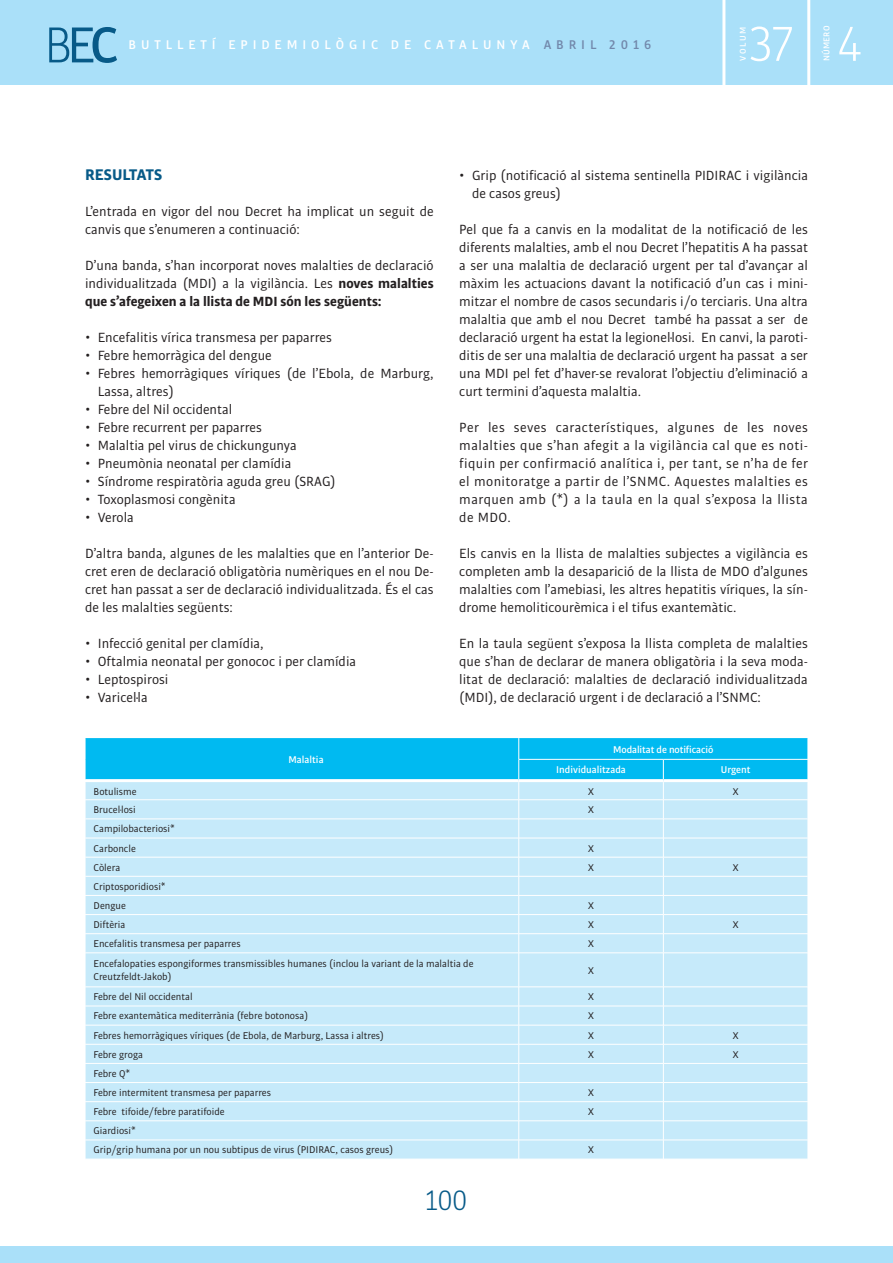
<style>
.page{position:relative;width:893px;height:1263px;background:#fff}
.page>*{position:absolute;margin:0;border:0;box-sizing:border-box;transform-origin:0 0}
.t1{font:300 54px "Bulo";color:#075a88}
.t2{font:300 52.5px "Bulo";color:#fff}
.t3{font:300 30px "Bulo";color:#075a88}
.t4{font:700 16.5px "Bulo";color:#075a88}
.t5{font:14.25px/18px "Bulo";color:#231f20;text-align:justify}
.t6{font:500 13.5px "Bulo";letter-spacing:.365em;color:#fff}
.t7{font:10.5px/19.2px "Bulo";color:#231f20}
.t8{font:500 10.5px/20.7px "Bulo";color:#fff}
.t9{font:500 9px "Bulo";letter-spacing:.025em;color:#fff}
.s1{font-weight:400}
.s2{font-weight:500}
.s3{color:#7288ab}
.s4{font-weight:700}
</style>
<div class="page">
<div style="left:0;top:0;width:893px;height:85px;background:#aae0f9"></div>
<hr style="left:722px;top:0;width:3px;height:85px;background:#fff">
<hr style="left:807px;top:0;width:3px;height:85px;background:#fff">
<div style="left:0;top:1246px;width:893px;height:17px;background:#aae0f9"></div>
<div style="left:86px;top:953px;width:722px;height:206px;background:#c6eafa"></div>
<hr style="left:518px;top:953px;width:1px;height:34px;background:#fff">
<hr style="left:663px;top:953px;width:1px;height:34px;background:#fff">
<svg style="left:518px;top:987px;width:1px;height:172px"></svg>
<svg style="left:85px;top:738px;width:723px;height:214px;background:#a3e2f8"></svg>
<hr style="left:85px;top:986px;width:434px;height:1px;background:#fff">
<hr style="left:519px;top:986px;width:144px;height:1px;background:#fff">
<hr style="left:663px;top:986px;width:145px;height:1px;background:#fff">
<hr style="left:85px;top:1006px;width:434px;height:1px;background:#fff">
<hr style="left:519px;top:1006px;width:144px;height:1px;background:#fff">
<hr style="left:663px;top:1006px;width:145px;height:1px;background:#fff">
<hr style="left:85px;top:1025px;width:434px;height:1px;background:#fff">
<hr style="left:519px;top:1025px;width:144px;height:1px;background:#fff">
<hr style="left:663px;top:1025px;width:145px;height:1px;background:#fff">
<hr style="left:85px;top:1044px;width:434px;height:1px;background:#fff">
<hr style="left:519px;top:1044px;width:144px;height:1px;background:#fff">
<hr style="left:663px;top:1044px;width:145px;height:1px;background:#fff">
<hr style="left:85px;top:1063px;width:434px;height:1px;background:#fff">
<hr style="left:519px;top:1063px;width:144px;height:1px;background:#fff">
<hr style="left:663px;top:1063px;width:145px;height:1px;background:#fff">
<hr style="left:85px;top:1082px;width:434px;height:1px;background:#fff">
<hr style="left:519px;top:1082px;width:144px;height:1px;background:#fff">
<hr style="left:663px;top:1082px;width:145px;height:1px;background:#fff">
<hr style="left:85px;top:1101px;width:434px;height:1px;background:#fff">
<hr style="left:519px;top:1101px;width:144px;height:1px;background:#fff">
<hr style="left:663px;top:1101px;width:145px;height:1px;background:#fff">
<hr style="left:85px;top:1140px;width:434px;height:1px;background:#fff">
<svg style="left:85px;top:987px;width:1px;height:172px"></svg>
<hr style="left:519px;top:1140px;width:144px;height:1px;background:#fff">
<hr style="left:663px;top:1140px;width:145px;height:1px;background:#fff">
<svg style="left:663px;top:987px;width:1px;height:172px"></svg>
<hr style="left:519px;top:759px;width:144px;height:1px;background:#fff">
<hr style="left:663px;top:759px;width:145px;height:1px;background:#fff">
<hr style="left:85px;top:1120px;width:434px;height:1px;background:#fff">
<hr style="left:519px;top:1120px;width:144px;height:1px;background:#fff">
<hr style="left:663px;top:1120px;width:145px;height:1px;background:#fff">
<h1 class="t1" style="left:44px;top:12px;width:76px">B<span class="s1">E</span><span class="s2">C</span></h1>
<p class="t9" style="left:737px;top:61px;width:36px;rotate:-90deg">VOLUM</p>
<h2 class="t2" style="left:749px;top:12px;width:46px">37</h2>
<p class="t9" style="left:821px;top:61px;width:37px;rotate:-90deg">NÚMERO</p>
<h2 class="t2" style="left:836px;top:12px;width:28px">4</h2>
<p class="t6" style="left:129px;top:36px;width:524px">BUTLLETÍ EPIDEMIOLÒGIC DE CATALUNYA <span class="s3">ABRIL 2016</span></p>
<p class="t4" style="left:85px;top:164px;width:79px">RESULTATS</p>
<p class="t5" style="left:85px;top:202px;width:350px">L’entrada en vigor del nou Decret ha implicat un seguit de canvis que s’enumeren a continuació:</p>
<p class="t5" style="left:85px;top:256px;width:350px">D’una banda, s’han incorporat noves malalties de declaració individualitzada (MDI) a la vigilància. Les <span class="s4">noves malalties que s’afegeixen a la llista de MDI són les següents:</span></p>
<p class="t5" style="left:85px;top:328px;width:248px">• Encefalitis vírica transmesa per paparres</p>
<p class="t5" style="left:85px;top:346px;width:188px">• Febre hemorràgica del dengue</p>
<p class="t5" style="left:98px;top:364px;width:337px;text-indent:-13px">• Febres hemorràgiques víriques (de l’Ebola, de Marburg,<br>Lassa, altres)</p>
<p class="t5" style="left:85px;top:400px;width:149px">• Febre del Nil occidental</p>
<p class="t5" style="left:85px;top:418px;width:178px">• Febre recurrent per paparres</p>
<p class="t5" style="left:85px;top:436px;width:213px">• Malaltia pel virus de chickungunya</p>
<p class="t5" style="left:85px;top:454px;width:208px">• Pneumònia neonatal per clamídia</p>
<p class="t5" style="left:85px;top:472px;width:252px">• Síndrome respiratòria aguda greu (SRAG)</p>
<p class="t5" style="left:85px;top:490px;width:152px">• Toxoplasmosi congènita</p>
<p class="t5" style="left:85px;top:508px;width:50px">• Verola</p>
<p class="t5" style="left:85px;top:544px;width:350px">D’altra banda, algunes de les malalties que en l’anterior De&shy;cret eren de declaració obligatòria numèriques en el nou De&shy;cret han passat a ser de declaració individualitzada. És el cas de les malalties següents:</p>
<p class="t5" style="left:85px;top:634px;width:180px">• Infecció genital per clamídia,</p>
<p class="t5" style="left:85px;top:652px;width:273px">• Oftalmia neonatal per gonococ i per clamídia</p>
<p class="t5" style="left:85px;top:670px;width:85px">• Leptospirosi</p>
<p class="t5" style="left:85px;top:688px;width:64px">• Varicel·la</p>
<p class="t5" style="left:472px;top:166px;width:337px;text-indent:-13px">• Grip (notificació al sistema sentinella PIDIRAC i vigilància de casos greus)</p>
<p class="t5" style="left:459px;top:220px;width:350px">Pel que fa a canvis en la modalitat de la notificació de les diferents malalties, amb el nou Decret l’hepatitis A ha passat a ser una malaltia de declaració urgent per tal d’avançar al màxim les actuacions davant la notificació d’un cas i mini&shy;mitzar el nombre de casos secundaris i/o terciaris. Una altra malaltia que amb el nou Decret també ha passat a ser de declaració urgent ha estat la legionel·losi. En canvi, la paroti&shy;ditis de ser una malaltia de declaració urgent ha passat a ser una MDI pel fet d’haver-se revalorat l’objectiu d’eliminació a curt termini d’aquesta malaltia.</p>
<p class="t5" style="left:459px;top:418px;width:350px">Per les seves característiques, algunes de les noves malalties que s’han afegit a la vigilància cal que es noti&shy;fiquin per confirmació analítica i, per tant, se n’ha de fer el monitoratge a partir de l’SNMC. Aquestes malalties es marquen amb (*) a la taula en la qual s’exposa la llista de MDO.</p>
<p class="t5" style="left:459px;top:544px;width:350px">Els canvis en la llista de malalties subjectes a vigilància es completen amb la desaparició de la llista de MDO d’algunes malalties com l’amebiasi, les altres hepatitis víriques, la sín&shy;drome hemoliticourèmica i el tifus exantemàtic.</p>
<p class="t5" style="left:459px;top:634px;width:350px">En la taula següent s’exposa la llista completa de malalties que s’han de declarar de manera obligatòria i la seva moda&shy;litat de declaració: malalties de declaració individualitzada (MDI), de declaració urgent i de declaració a l’SNMC:</p>
<p class="t8" style="left:288px;top:749px;width:37px">Malaltia</p>
<p class="t8" style="left:556px;top:739px;width:159px;text-indent:57px">Modalitat de notificació<br>Individualitzada</p>
<p class="t8" style="left:721px;top:759px;width:31px">Urgent</p>
<p class="t7" style="left:94px;top:781px;width:45px">Botulisme</p>
<p class="t7" style="left:588px;top:781px;width:7px">X</p>
<p class="t7" style="left:733px;top:781px;width:7px">X</p>
<p class="t7" style="left:94px;top:800px;width:44px">Brucel·losi</p>
<p class="t7" style="left:588px;top:800px;width:7px">X</p>
<p class="t7" style="left:94px;top:819px;width:83px">Campilobacteriosi*<br>Carboncle</p>
<p class="t7" style="left:588px;top:838px;width:7px">X</p>
<p class="t7" style="left:94px;top:857px;width:28px">Còlera</p>
<p class="t7" style="left:588px;top:857px;width:7px">X</p>
<p class="t7" style="left:733px;top:857px;width:7px">X</p>
<p class="t7" style="left:94px;top:876px;width:74px">Criptosporidiosi*<br>Dengue</p>
<p class="t7" style="left:588px;top:896px;width:7px">X</p>
<p class="t7" style="left:94px;top:915px;width:33px">Diftèria</p>
<p class="t7" style="left:588px;top:915px;width:7px">X</p>
<p class="t7" style="left:733px;top:915px;width:7px">X</p>
<p class="t7" style="left:94px;top:934px;width:149px">Encefalitis transmesa per paparres</p>
<p class="t7" style="left:588px;top:934px;width:7px">X</p>
<p class="t7" style="left:94px;top:957px;width:381px;line-height:12.6px">Encefalopaties espongiformes transmissibles humanes (inclou la variant de la malaltia de<br>Creutzfeldt-Jakob)</p>
<p class="t7" style="left:588px;top:960px;width:7px">X</p>
<p class="t7" style="left:94px;top:987px;width:101px">Febre del Nil occidental</p>
<p class="t7" style="left:588px;top:987px;width:7px">X</p>
<p class="t7" style="left:94px;top:1006px;width:216px">Febre exantemàtica mediterrània (febre botonosa)</p>
<p class="t7" style="left:588px;top:1006px;width:7px">X</p>
<p class="t7" style="left:94px;top:1025px;width:292px">Febres hemorràgiques víriques (de Ebola, de Marburg, Lassa i altres)</p>
<p class="t7" style="left:588px;top:1025px;width:7px">X</p>
<p class="t7" style="left:733px;top:1025px;width:7px">X</p>
<p class="t7" style="left:94px;top:1044px;width:51px">Febre groga</p>
<p class="t7" style="left:588px;top:1044px;width:7px">X</p>
<p class="t7" style="left:733px;top:1044px;width:7px">X</p>
<p class="t7" style="left:94px;top:1064px;width:179px">Febre Q*<br>Febre intermitent transmesa per paparres</p>
<p class="t7" style="left:588px;top:1083px;width:7px">X</p>
<p class="t7" style="left:94px;top:1102px;width:133px">Febre tifoide/febre paratifoide</p>
<p class="t7" style="left:588px;top:1102px;width:7px">X</p>
<p class="t7" style="left:94px;top:1121px;width:301px">Giardiosi*<br>Grip/grip humana por un nou subtipus de virus (PIDIRAC, casos greus)</p>
<p class="t7" style="left:588px;top:1140px;width:7px">X</p>
<h3 class="t3" style="left:425px;top:1182px;width:44px">100</h3>
</div>
